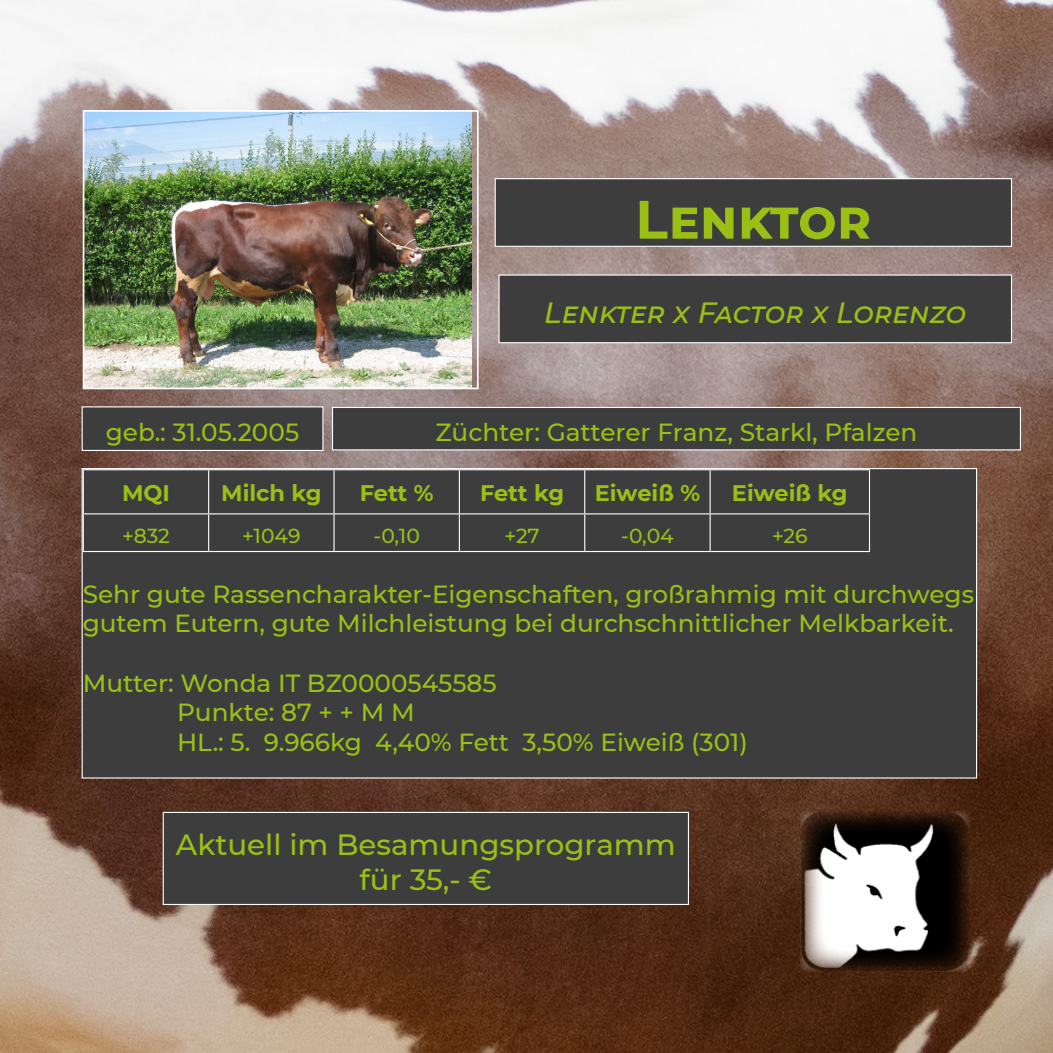
<style>
.page{position:relative;width:1053px;height:1053px;background:#fff}
.page>*{position:absolute;margin:0;border:0;box-sizing:border-box;transform-origin:0 0}
.t1{font:700 54px "Montserrat";color:#9ac016}
.t2{font:500 29.25px/35.1px "Montserrat";color:#9ac016;text-align:center}
.t3{font:italic 500 29.25px "Montserrat";color:#9ac016}
.t4{font:500 24.75px/29.7px "Montserrat";color:#9ac016}
.t5{font:700 22.5px "Montserrat";color:#9ac016}
.t6{font:500 20.25px "Montserrat";color:#9ac016}
</style>
<div class="page">
<img style="left:0;top:0;width:1052px;height:1052px">
<div style="left:495px;top:179px;width:516px;height:67px;background:#3d3d3d"></div>
<div style="left:494px;top:178px;width:517px;height:69px;border:1px solid #fff"></div>
<div style="left:499px;top:275px;width:512px;height:67px;background:#3d3d3d"></div>
<div style="left:498px;top:274px;width:513px;height:69px;border:1px solid #fff"></div>
<img style="left:800px;top:811px;width:169px;height:160px">
<div style="left:163px;top:812px;width:525px;height:92px;background:#3d3d3d"></div>
<div style="left:163px;top:811px;width:526px;height:93px;border:1px solid #fff"></div>
<div style="left:82px;top:468px;width:894px;height:310px;background:#3d3d3d"></div>
<hr style="left:208px;top:470px;width:1px;height:43px;background:#fff">
<hr style="left:333px;top:470px;width:1px;height:43px;background:#fff">
<hr style="left:459px;top:470px;width:1px;height:43px;background:#fff">
<hr style="left:584px;top:470px;width:1px;height:43px;background:#fff">
<hr style="left:709px;top:470px;width:1px;height:43px;background:#fff">
<hr style="left:868px;top:470px;width:2px;height:43px;background:#fff">
<hr style="left:83px;top:513px;width:126px;height:1px;background:#fff">
<hr style="left:209px;top:513px;width:125px;height:1px;background:#fff">
<hr style="left:208px;top:514px;width:1px;height:37px;background:#fff">
<hr style="left:334px;top:513px;width:125px;height:1px;background:#fff">
<hr style="left:333px;top:514px;width:1px;height:37px;background:#fff">
<hr style="left:459px;top:513px;width:125px;height:1px;background:#fff">
<hr style="left:459px;top:514px;width:1px;height:37px;background:#fff">
<hr style="left:584px;top:513px;width:126px;height:1px;background:#fff">
<hr style="left:584px;top:514px;width:1px;height:37px;background:#fff">
<hr style="left:710px;top:513px;width:160px;height:1px;background:#fff">
<hr style="left:709px;top:514px;width:1px;height:37px;background:#fff">
<hr style="left:868px;top:514px;width:2px;height:37px;background:#fff">
<hr style="left:83px;top:551px;width:126px;height:1px;background:#fff">
<hr style="left:209px;top:551px;width:125px;height:1px;background:#fff">
<hr style="left:334px;top:551px;width:125px;height:1px;background:#fff">
<hr style="left:459px;top:551px;width:125px;height:1px;background:#fff">
<hr style="left:584px;top:551px;width:126px;height:1px;background:#fff">
<hr style="left:710px;top:551px;width:160px;height:1px;background:#fff">
<img style="left:86px;top:113px;width:385px;height:273px">
<div style="left:83px;top:110px;width:395px;height:279px;border:2px solid #fff"></div>
<div style="left:82px;top:407px;width:241px;height:43px;background:#3d3d3d"></div>
<div style="left:82px;top:406px;width:241px;height:45px;border:1px solid #fff"></div>
<div style="left:332px;top:407px;width:688px;height:43px;background:#3d3d3d"></div>
<div style="left:332px;top:407px;width:688px;height:43px;border:1px solid #fff"></div>
<p class="t1" style="left:635px;top:180px;width:238px">Lenktor</p>
<p class="t3" style="left:544px;top:292px;width:423px">Lenkter x Factor x Lorenzo</p>
<p class="t4" style="left:106px;top:416px;width:195px">geb.: 31.05.2005</p>
<p class="t4" style="left:435px;top:416px;width:483px">Züchter: Gatterer Franz, Starkl, Pfalzen</p>
<p class="t5" style="left:122px;top:476px;width:49px">MQI</p>
<p class="t5" style="left:221px;top:476px;width:102px">Milch kg</p>
<p class="t5" style="left:360px;top:476px;width:75px">Fett %</p>
<p class="t5" style="left:480px;top:476px;width:86px">Fett kg</p>
<p class="t5" style="left:594px;top:476px;width:107px">Eiweiß %</p>
<p class="t5" style="left:732px;top:476px;width:117px">Eiweiß kg</p>
<p class="t6" style="left:122px;top:521px;width:49px">+832</p>
<p class="t6" style="left:242px;top:521px;width:60px">+1049</p>
<p class="t6" style="left:373px;top:521px;width:48px">-0,10</p>
<p class="t6" style="left:504px;top:521px;width:37px">+27</p>
<p class="t6" style="left:621px;top:521px;width:54px">-0,04</p>
<p class="t6" style="left:772px;top:521px;width:37px">+26</p>
<p class="t4" style="left:83px;top:578px;width:892px">Sehr gute Rassencharakter-Eigenschaften, großrahmig mit durchwegs gutem Eutern, gute Milchleistung bei durchschnittlicher Melkbarkeit.</p>
<p class="t4" style="left:83px;top:667px;width:415px">Mutter: Wonda IT BZ0000545585</p>
<p class="t4" style="left:177px;top:696px;width:239px">Punkte: 87 + + M M</p>
<p class="t4" style="left:177px;top:726px;width:572px">HL.: 5. 9.966kg 4,40% Fett 3,50% Eiweiß (301)</p>
<p class="t2" style="left:176px;top:825px;width:501px">Aktuell im Besamungsprogramm für 35,- €</p>
</div>
